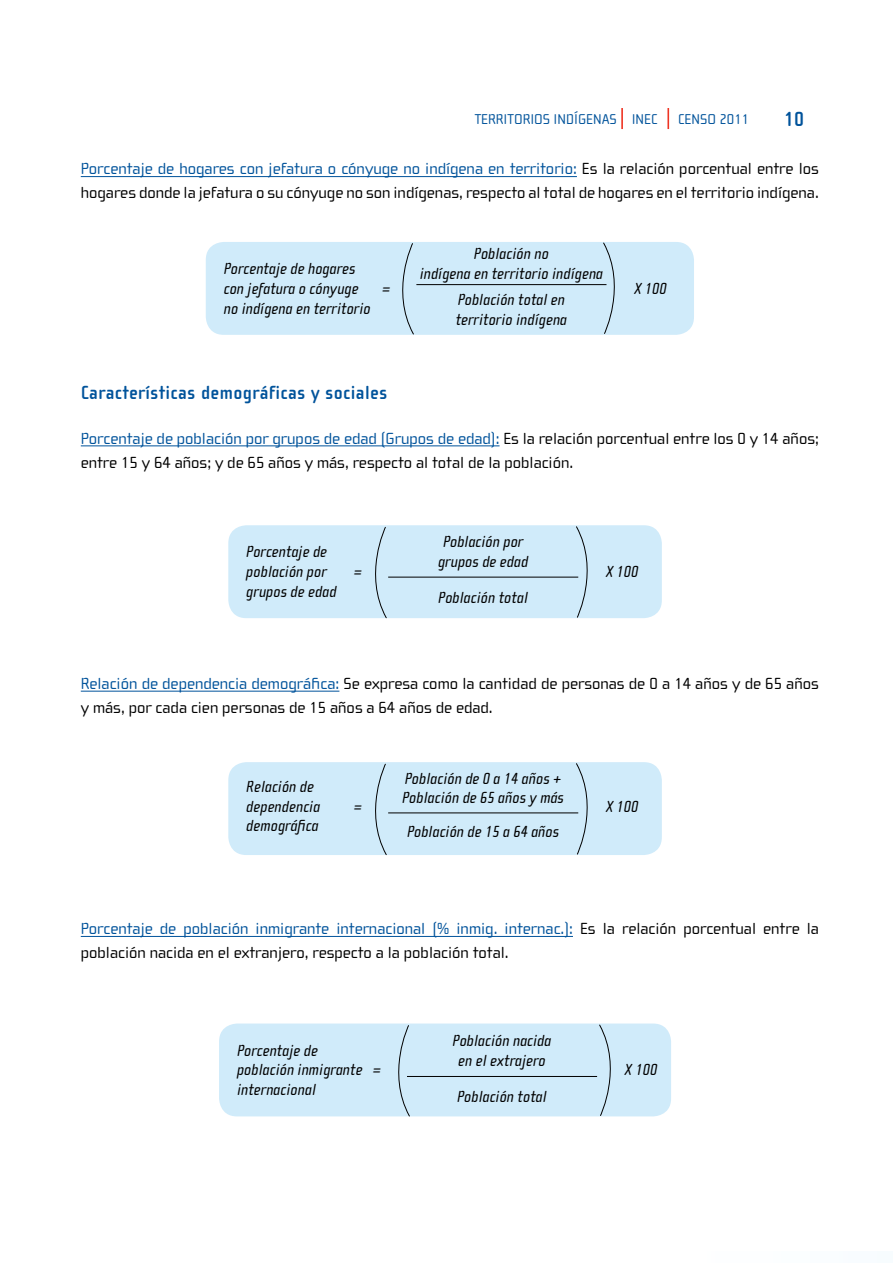
<style>
.page{position:relative;width:893px;height:1263px;background:#fff}
.page>*{position:absolute;margin:0;border:0;box-sizing:border-box;transform-origin:0 0}
.t1{font:700 21px "Cholla Sans";color:#00539b}
.t2{font:700 19.5px "Cholla Sans";letter-spacing:.02em;color:#00539b}
.t3{font:16.5px/24px "Cholla Wide";color:#000}
.t4{font:italic 16.5px/19.8px "Cholla Sans";color:#000}
.t5{font:14.55px "Cholla Wide";color:#00539b}
.s1{color:#00539b}
</style>
<div class="page">
<hr style="left:667px;top:108px;width:2px;height:21px;background:#ee3524">
<hr style="left:621px;top:108px;width:2px;height:21px;background:#ee3524">
<hr style="left:81px;top:176px;width:496px;height:1px;background:#00539b">
<hr style="left:81px;top:446px;width:419px;height:1px;background:#00539b">
<hr style="left:81px;top:691px;width:258px;height:1px;background:#00539b">
<hr style="left:81px;top:936px;width:492px;height:1px;background:#00539b">
<div style="left:206px;top:242px;width:488px;height:93px;background:#d0ebfa;border-radius:18px"></div>
<hr style="left:416px;top:284px;width:190px;height:1px;background:#000">
<svg style="left:402px;top:243px;width:12px;height:92px"></svg>
<svg style="left:603px;top:242px;width:12px;height:92px"></svg>
<div style="left:228px;top:525px;width:434px;height:93px;background:#d0ebfa;border-radius:18px"></div>
<hr style="left:388px;top:577px;width:190px;height:1px;background:#000">
<svg style="left:375px;top:527px;width:12px;height:92px"></svg>
<svg style="left:575px;top:526px;width:13px;height:92px"></svg>
<div style="left:228px;top:762px;width:434px;height:93px;background:#d0ebfa;border-radius:18px"></div>
<hr style="left:388px;top:812px;width:190px;height:1px;background:#000">
<svg style="left:375px;top:763px;width:12px;height:93px"></svg>
<svg style="left:575px;top:763px;width:13px;height:92px"></svg>
<div style="left:219px;top:1023px;width:452px;height:93px;background:#d0ebfa;border-radius:18px"></div>
<hr style="left:407px;top:1076px;width:190px;height:1px;background:#000">
<svg style="left:386px;top:1025px;width:24px;height:92px"></svg>
<svg style="left:599px;top:1024px;width:12px;height:92px"></svg>
<p class="t5" style="left:475px;top:111px;width:184px">TERRITORIOS INDÍGENAS INEC</p>
<p class="t5" style="left:678px;top:111px;width:73px">CENSO 2011</p>
<p class="t1" style="left:784px;top:108px;width:21px">10</p>
<p class="t3" style="left:81px;top:157px;width:740px"><span class="s1">Porcentaje de hogares con jefatura o cónyuge no indígena en territorio:</span> Es la relación porcentual entre los hogares donde la jefatura o su cónyuge no son indígenas, respecto al total de hogares en el territorio indígena.</p>
<p class="t4" style="left:224px;top:259px;width:148px">Porcentaje de hogares con jefatura o cónyuge no indígena en territorio</p>
<p class="t4" style="left:382px;top:279px;width:10px">=</p>
<p class="t4" style="left:420px;top:244px;width:185px;text-align:center">Población no<br>indígena en territorio indígena</p>
<p class="t4" style="left:456px;top:290px;width:113px">Población total en territorio indígena</p>
<p class="t4" style="left:634px;top:279px;width:34px">X 100</p>
<p class="t2" style="left:81px;top:382px;width:308px">Características demográficas y sociales</p>
<p class="t3" style="left:81px;top:426px;width:740px"><span class="s1">Porcentaje de población por grupos de edad (Grupos de edad):</span> Es la relación porcentual entre los 0 y 14 años; entre 15 y 64 años; y de 65 años y más, respecto al total de la población.</p>
<p class="t4" style="left:246px;top:542px;width:92px">Porcentaje de población por grupos de edad</p>
<p class="t4" style="left:354px;top:562px;width:10px">=</p>
<p class="t4" style="left:438px;top:532px;width:92px;text-align:center">Población por grupos de edad</p>
<p class="t4" style="left:438px;top:588px;width:91px">Población total</p>
<p class="t4" style="left:606px;top:562px;width:34px">X 100</p>
<p class="t3" style="left:81px;top:672px;width:740px"><span class="s1">Relación de dependencia demográfica:</span> Se expresa como la cantidad de personas de 0 a 14 años y de 65 años y más, por cada cien personas de 15 años a 64 años de edad.</p>
<p class="t4" style="left:246px;top:777px;width:75px">Relación de dependencia demográfica</p>
<p class="t4" style="left:354px;top:796px;width:10px">=</p>
<p class="t4" style="left:402px;top:768px;width:163px">Población de 0 a 14 años +<br>Población de 65 años y más</p>
<p class="t4" style="left:407px;top:822px;width:154px">Población de 15 a 64 años</p>
<p class="t4" style="left:606px;top:796px;width:34px">X 100</p>
<p class="t3" style="left:81px;top:917px;width:740px"><span class="s1">Porcentaje de población inmigrante internacional (% inmig. internac.):</span> Es la relación porcentual entre la población nacida en el extranjero, respecto a la población total.</p>
<p class="t4" style="left:237px;top:1040px;width:127px">Porcentaje de población inmigrante internacional</p>
<p class="t4" style="left:373px;top:1060px;width:10px">=</p>
<p class="t4" style="left:453px;top:1031px;width:100px;text-align:center">Población nacida en el extrajero</p>
<p class="t4" style="left:457px;top:1087px;width:91px">Población total</p>
<p class="t4" style="left:625px;top:1060px;width:34px">X 100</p>
</div>
